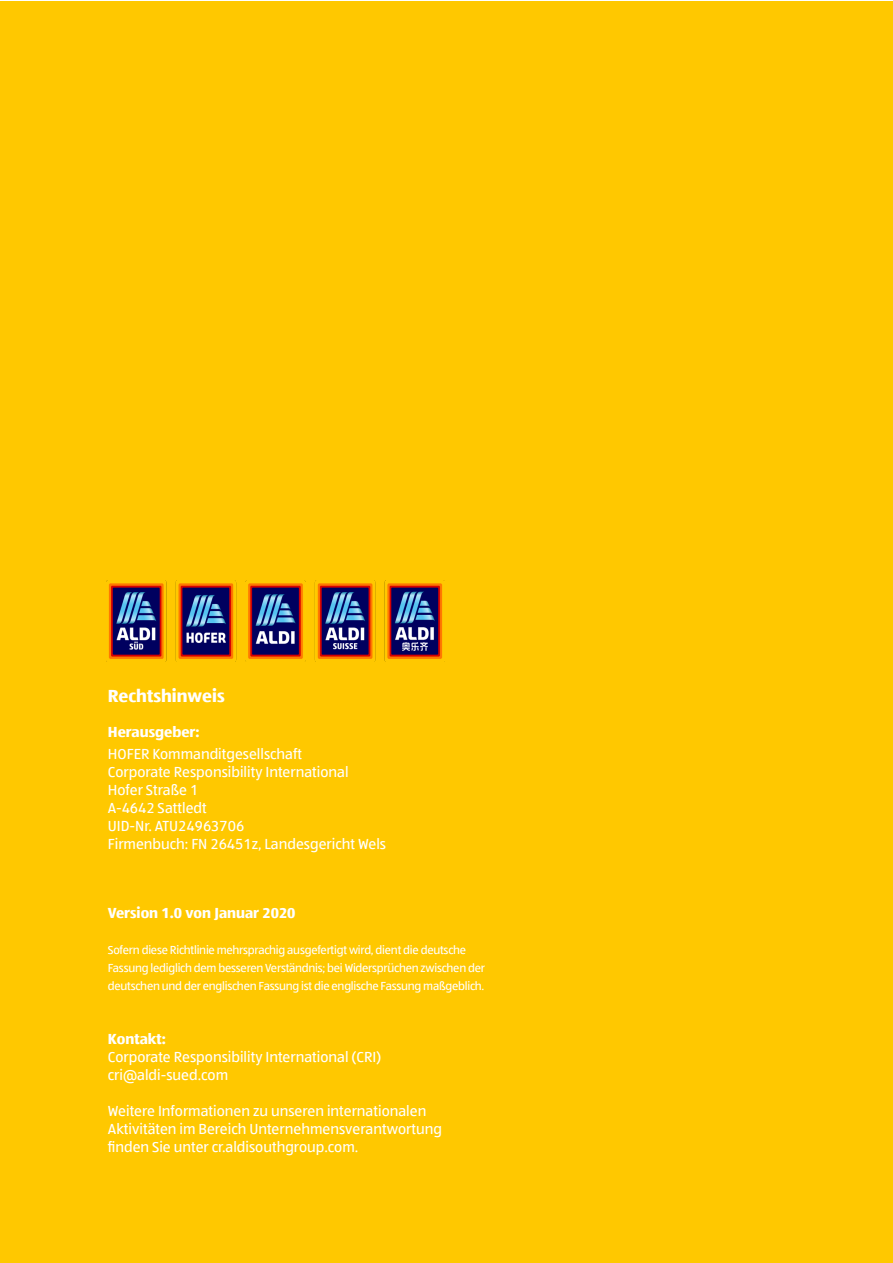
<style>
.page{position:relative;width:893px;height:1263px;background:#fff}
.page>*{position:absolute;margin:0;border:0;box-sizing:border-box;transform-origin:0 0}
.t1{font:700 18px "ALDISUED Office";color:#fff}
.t2{font:15px/18px "ALDISUED Office";color:#fff}
.t3{font:700 15px "ALDISUED Office";color:#fff}
.t4{font:12px/18px "ALDISUED Office";letter-spacing:-.02em;color:#fff}
</style>
<div class="page">
<div style="left:0;top:1px;width:893px;height:1262px;background:#ffc800"></div>
<img style="left:106px;top:580px;width:338px;height:81px">
<p class="t1" style="left:108px;top:684px;width:118px">Rechtshinweis</p>
<p class="t3" style="left:108px;top:722px;width:93px">Herausgeber:</p>
<p class="t2" style="left:108px;top:745px;width:280px">HOFER Kommanditgesellschaft<br>Corporate Responsibility International<br>Hofer Straße 1<br>A-4642 Sattledt<br>UID-Nr. ATU24963706<br>Firmenbuch: FN 26451z, Landesgericht Wels</p>
<p class="t3" style="left:108px;top:903px;width:189px">Version 1.0 von Januar 2020</p>
<p class="t4" style="left:108px;top:941px;width:379px">Sofern diese Richtlinie mehrsprachig ausgefertigt wird, dient die deutsche<br>Fassung lediglich dem besseren Verständnis; bei Widersprüchen zwischen der deutschen und der englischen Fassung ist die englische Fassung maßgeblich.</p>
<p class="t3" style="left:108px;top:1029px;width:59px">Kontakt:</p>
<p class="t2" style="left:108px;top:1047px;width:275px">Corporate Responsibility International (CRI) cri@aldi-sued.com</p>
<p class="t2" style="left:108px;top:1101px;width:336px">Weitere Informationen zu unseren internationalen<br>Aktivitäten im Bereich Unternehmensverantwortung finden Sie unter cr.aldisouthgroup.com.</p>
</div>
